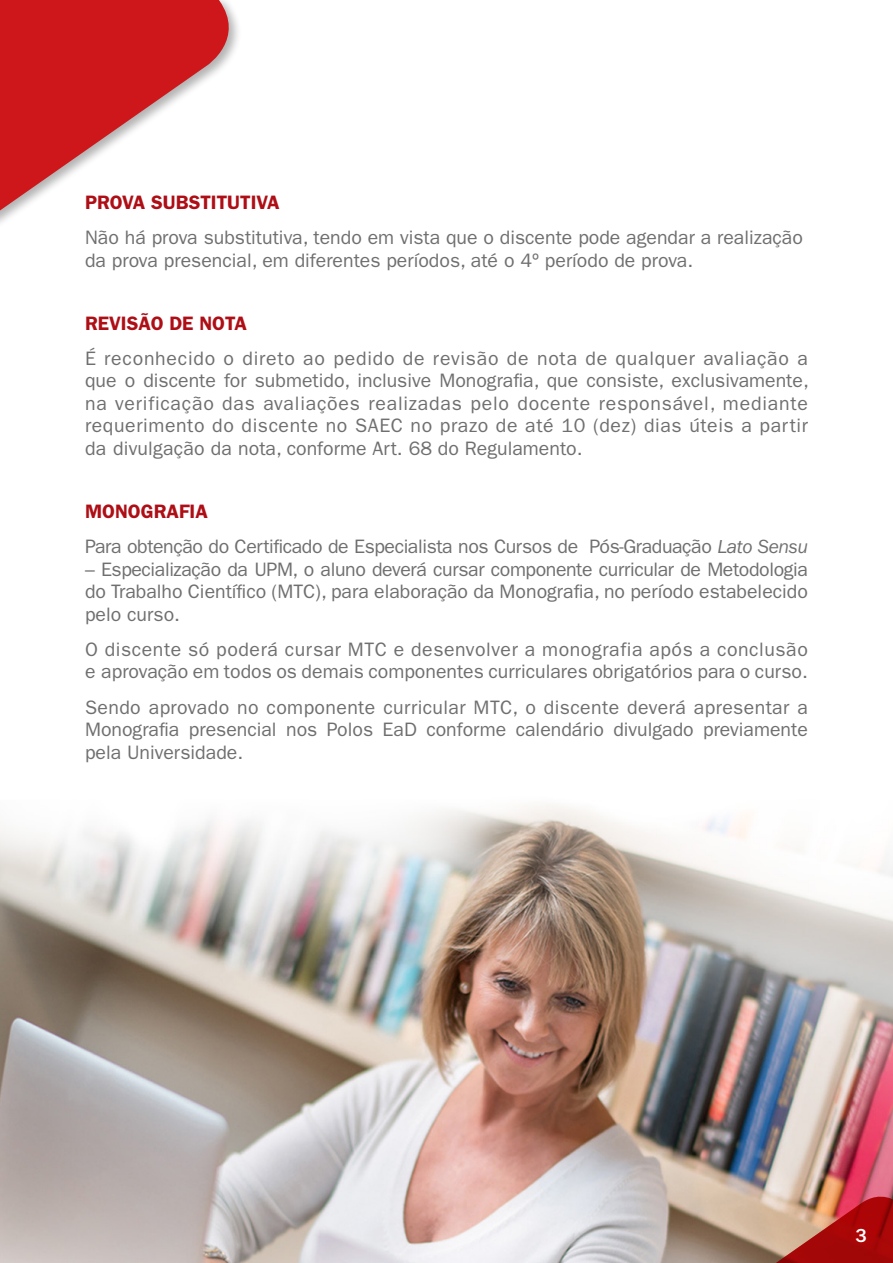
<style>
.page{position:relative;width:893px;height:1263px;background:#fff}
.page>*{position:absolute;margin:0;border:0;box-sizing:border-box;transform-origin:0 0}
.t1{font:19.5px/22.5px "ITC Franklin Gothic Std";color:#706f6f;text-align:justify}
.t2{font:19.5px/35.2px "ITC Franklin Gothic Std";letter-spacing:-.02em;color:#706f6f}
.t3{font:600 19.5px "ITC Franklin Gothic Std";color:#ae0e15}
.t4{font:500 19.5px "ITC Franklin Gothic Std";color:#fff}
.s1{font-weight:600;color:#ae0e15}
.s2{font-style:italic}
</style>
<div class="page">
<img style="left:0;top:804px;width:893px;height:459px">
<svg style="left:0;top:0;width:238px;height:218px;fill:#cd171a"></svg>
<svg style="left:776px;top:1190px;width:117px;height:73px"></svg>
<p class="t3" style="left:85px;top:191px;width:196px">PROVA SUBSTITUTIVA</p>
<p class="t1" style="left:85px;top:226px;width:719px">Não há prova substitutiva, tendo em vista que o discente pode agendar a realização da prova presencial, em diferentes períodos, até o 4º período de prova.</p>
<p class="t3" style="left:85px;top:311px;width:163px">REVISÃO DE NOTA</p>
<p class="t1" style="left:85px;top:347px;width:725px">É reconhecido o direto ao pedido de revisão de nota de qualquer avaliação a que o discente for submetido, inclusive Monografia, que consiste, exclusivamente, na verificação das avaliações realizadas pelo docente responsável, mediante requerimento do discente no SAEC no prazo de até 10 (dez) dias úteis a partir da divulgação da nota, conforme Art. 68 do Regulamento.</p>
<p class="t2" style="left:85px;top:494px;width:724px"><span class="s1">MONOGRAFIA<br></span>Para obtenção do Certificado de Especialista nos Cursos de Pós-Graduação <span class="s2">Lato Sensu</span></p>
<p class="t1" style="left:85px;top:558px;width:724px">– Especialização da UPM, o aluno deverá cursar componente curricular de Metodologia do Trabalho Científico (MTC), para elaboração da Monografia, no período estabelecido pelo curso.</p>
<p class="t1" style="left:85px;top:638px;width:724px">O discente só poderá cursar MTC e desenvolver a monografia após a conclusão e aprovação em todos os demais componentes curriculares obrigatórios para o curso.</p>
<p class="t1" style="left:85px;top:696px;width:724px">Sendo aprovado no componente curricular MTC, o discente deverá apresentar a Monografia presencial nos Polos EaD conforme calendário divulgado previamente pela Universidade.</p>
<p class="t4" style="left:855px;top:1225px;width:13px">3</p>
</div>
